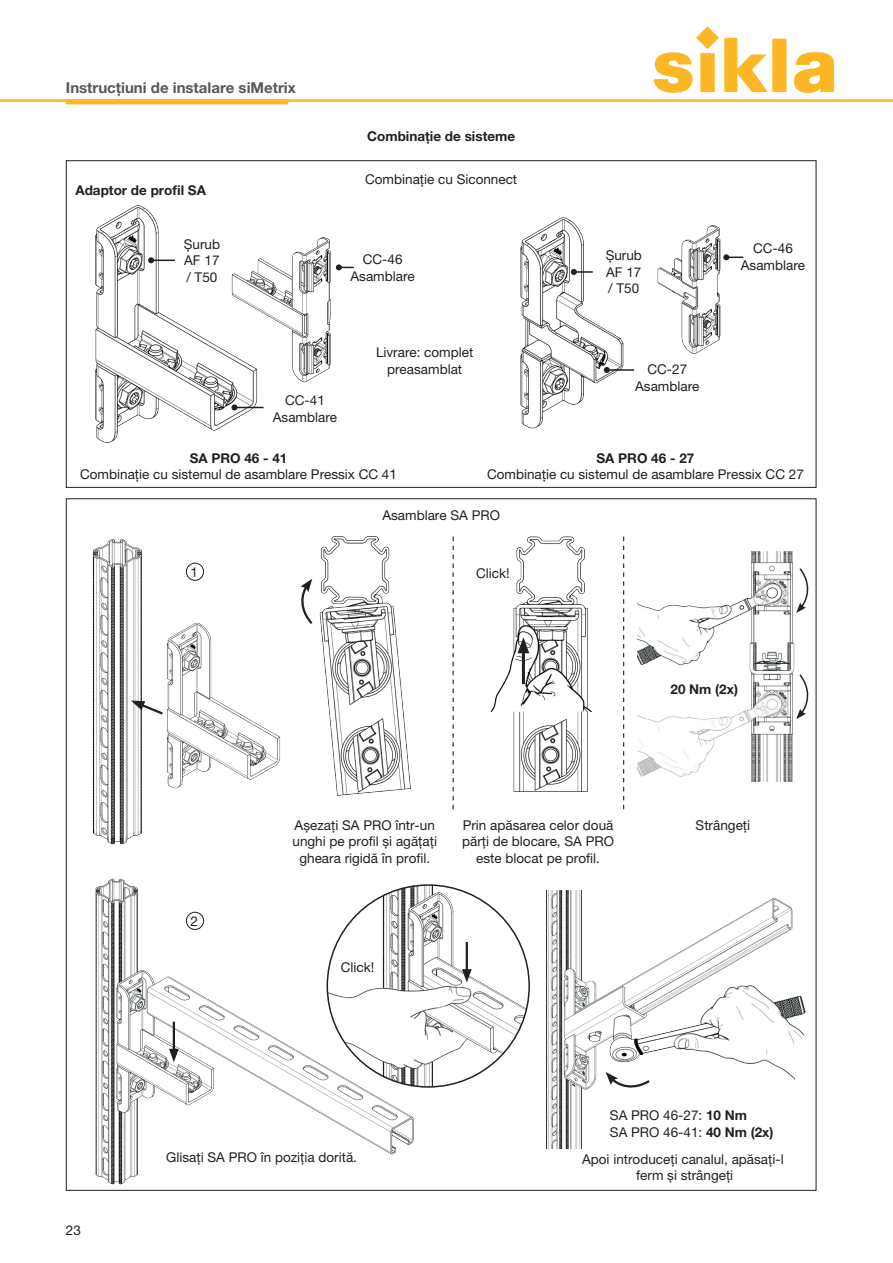
<style>
.page{position:relative;width:893px;height:1263px;background:#fff}
.page>*{position:absolute;margin:0;border:0;box-sizing:border-box;transform-origin:0 0}
.t1{font:700 15px "Helvetica Neue LT Pro";color:#57585a}
.t2{font:13.5px/16.5px "Helvetica Neue LT Pro";color:#231f20;text-align:center}
.t3{font:700 13.5px "Helvetica Neue LT Pro";color:#231f20}
.s1{font-weight:700}
</style>
<div class="page">
<img style="left:95px;top:205px;width:236px;height:238px">
<hr style="left:234px;top:407px;width:30px;height:1px;background:#231f20">
<svg style="left:231px;top:404px;width:6px;height:6px"></svg>
<svg style="left:148px;top:257px;width:27px;height:6px"></svg>
<svg style="left:336px;top:264px;width:18px;height:6px"></svg>
<img style="left:92px;top:539px;width:188px;height:306px">
<svg style="left:131px;top:701px;width:34px;height:15px"></svg>
<img style="left:319px;top:536px;width:92px;height:260px">
<svg style="left:300px;top:579px;width:13px;height:45px"></svg>
<svg style="left:453px;top:537px;width:1px;height:272px"></svg>
<svg style="left:623px;top:537px;width:1px;height:272px"></svg>
<img style="left:490px;top:536px;width:103px;height:256px">
<hr style="left:522px;top:647px;width:3px;height:37px;background:#231f20">
<svg style="left:518px;top:637px;width:11px;height:16px"></svg>
<div style="left:186px;top:563px;width:18px;height:18px;border:1px solid #231f20;border-radius:50%"></div>
<img style="left:95px;top:878px;width:323px;height:307px">
<div style="left:186px;top:912px;width:18px;height:18px;border:1px solid #231f20;border-radius:50%"></div>
<hr style="left:173px;top:1022px;width:2px;height:31px;background:#231f20">
<svg style="left:169px;top:1049px;width:10px;height:13px"></svg>
<img style="left:327px;top:885px;width:202px;height:202px;border-radius:101px">
<hr style="left:466px;top:942px;width:2px;height:31px;background:#231f20">
<svg style="left:462px;top:969px;width:10px;height:13px"></svg>
<img style="left:546px;top:891px;width:260px;height:258px">
<svg style="left:605px;top:1072px;width:47px;height:22px"></svg>
<img style="left:520px;top:217px;width:208px;height:212px">
<hr style="left:607px;top:369px;width:27px;height:2px;background:#231f20">
<svg style="left:604px;top:367px;width:6px;height:6px"></svg>
<svg style="left:723px;top:254px;width:20px;height:6px"></svg>
<svg style="left:571px;top:269px;width:22px;height:6px"></svg>
<svg style="left:800px;top:566px;width:16px;height:47px"></svg>
<img style="left:637px;top:552px;width:163px;height:230px">
<svg style="left:796px;top:673px;width:20px;height:46px"></svg>
<hr style="left:0;top:99px;width:893px;height:3px;background:#fcb828">
<div style="left:66px;top:99px;width:222px;height:5px;background:#fcb828"></div>
<img style="left:653px;top:26px;width:182px;height:67px">
<p class="t1" style="left:66px;top:78px;width:231px">Instrucțiuni de instalare siMetrix</p>
<p class="t3" style="left:75px;top:181px;width:132px">Adaptor de profil SA</p>
<p class="t2" style="left:184px;top:235px;width:38px;text-align:justify">Șurub AF 17 / T50</p>
<p class="t3" style="left:367px;top:128px;width:149px">Combinație de sisteme</p>
<p class="t2" style="left:365px;top:170px;width:154px">Combinație cu Siconnect</p>
<p class="t2" style="left:350px;top:251px;width:66px">CC-46<br>Asamblare</p>
<p class="t2" style="left:273px;top:392px;width:66px">CC-41<br>Asamblare</p>
<p class="t2" style="left:376px;top:344px;width:99px">Livrare: complet preasamblat</p>
<p class="t2" style="left:606px;top:247px;width:38px;text-align:justify">Șurub AF 17 / T50</p>
<p class="t2" style="left:635px;top:361px;width:66px">CC-27<br>Asamblare</p>
<p class="t2" style="left:741px;top:240px;width:66px">CC-46<br>Asamblare</p>
<p class="t3" style="left:190px;top:449px;width:99px">SA PRO 46 - 41</p>
<p class="t2" style="left:80px;top:466px;width:318px">Combinație cu sistemul de asamblare Pressix CC 41</p>
<p class="t3" style="left:596px;top:449px;width:99px">SA PRO 46 - 27</p>
<p class="t2" style="left:487px;top:466px;width:318px">Combinație cu sistemul de asamblare Pressix CC 27</p>
<p class="t2" style="left:382px;top:507px;width:119px">Asamblare SA PRO</p>
<p class="t2" style="left:190px;top:563px;width:9px">1</p>
<p class="t2" style="left:476px;top:565px;width:35px">Click!</p>
<p class="t3" style="left:670px;top:680px;width:69px">20 Nm (2x)</p>
<p class="t2" style="left:190px;top:912px;width:9px">2</p>
<p class="t2" style="left:293px;top:816px;width:146px">Așezați SA PRO într-un unghi pe profil și agățați gheara rigidă în profil.</p>
<p class="t2" style="left:462px;top:816px;width:153px">Prin apăsarea celor două părți de blocare, SA PRO este blocat pe profil.</p>
<p class="t2" style="left:696px;top:816px;width:56px">Strângeți</p>
<p class="t2" style="left:341px;top:959px;width:35px">Click!</p>
<p class="t2" style="left:610px;top:1107px;width:165px;text-align:left">SA PRO 46-27: <span class="s1">10 Nm<br></span>SA PRO 46-41: <span class="s1">40 Nm (2x)</span></p>
<p class="t2" style="left:66px;top:1222px;width:17px">23</p>
<p class="t2" style="left:166px;top:1148px;width:192px">Glisați SA PRO în poziția dorită.</p>
<p class="t2" style="left:582px;top:1150px;width:203px">Apoi introduceți canalul, apăsați-l ferm și strângeți</p>
</div>
